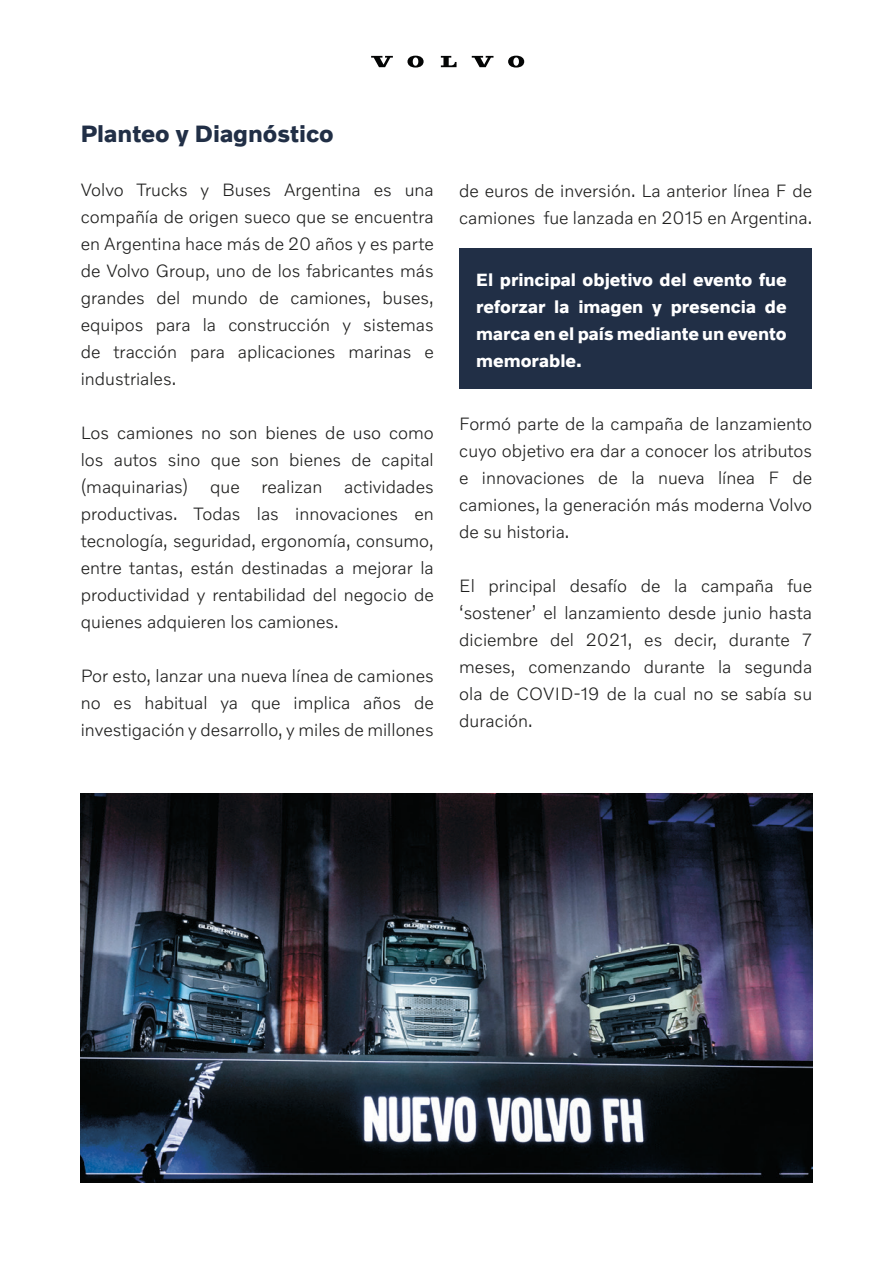
<style>
.page{position:relative;width:893px;height:1263px;background:#fff}
.page>*{position:absolute;margin:0;border:0;box-sizing:border-box;transform-origin:0 0}
.t1{font:700 24px "Volvo Novum";color:#212f46}
.t2{font:300 18px/27px "Volvo Novum";color:#1f1f1e;text-align:justify}
.t3{font:700 18px/27px "Volvo Novum";color:#fff;text-align:justify}
</style>
<div class="page">
<svg style="left:371px;top:56px;width:22px;height:11px"></svg>
<svg style="left:441px;top:56px;width:16px;height:11px"></svg>
<svg style="left:407px;top:56px;width:17px;height:12px"></svg>
<svg style="left:472px;top:56px;width:21px;height:11px"></svg>
<svg style="left:508px;top:56px;width:16px;height:12px"></svg>
<img style="left:81px;top:793px;width:731px;height:389px">
<div style="left:459px;top:249px;width:353px;height:140px;background:#212f46"></div>
<p class="t1" style="left:81px;top:119px;width:254px">Planteo y Diagnóstico</p>
<p class="t2" style="left:81px;top:176px;width:354px">Volvo Trucks y Buses Argentina es una compañía de origen sueco que se encuentra en Argentina hace más de 20 años y es parte de Volvo Group, uno de los fabricantes más grandes del mundo de camiones, buses, equipos para la construcción y sistemas de tracción para aplicaciones marinas e industriales.</p>
<p class="t2" style="left:81px;top:419px;width:354px">Los camiones no son bienes de uso como los autos sino que son bienes de capital (maquinarias) que realizan actividades productivas. Todas las innovaciones en tecnología, seguridad, ergonomía, consumo, entre tantas, están destinadas a mejorar la productividad y rentabilidad del negocio de quienes adquieren los camiones.</p>
<p class="t2" style="left:81px;top:662px;width:354px">Por esto, lanzar una nueva línea de camiones no es habitual ya que implica años de investigación y desarrollo, y miles de millones</p>
<p class="t2" style="left:459px;top:177px;width:354px">de euros de inversión. La anterior línea F de camiones fue lanzada en 2015 en Argentina.</p>
<p class="t3" style="left:476px;top:266px;width:312px">El principal objetivo del evento fue reforzar la imagen y presencia de marca en el país mediante un evento memorable.</p>
<p class="t2" style="left:459px;top:410px;width:354px">Formó parte de la campaña de lanzamiento cuyo objetivo era dar a conocer los atributos e innovaciones de la nueva línea F de camiones, la generación más moderna Volvo de su historia.</p>
<p class="t2" style="left:459px;top:572px;width:354px">El principal desafío de la campaña fue ‘sostener’ el lanzamiento desde junio hasta diciembre del 2021, es decir, durante 7 meses, comenzando durante la segunda ola de COVID-19 de la cual no se sabía su duración.</p>
</div>
